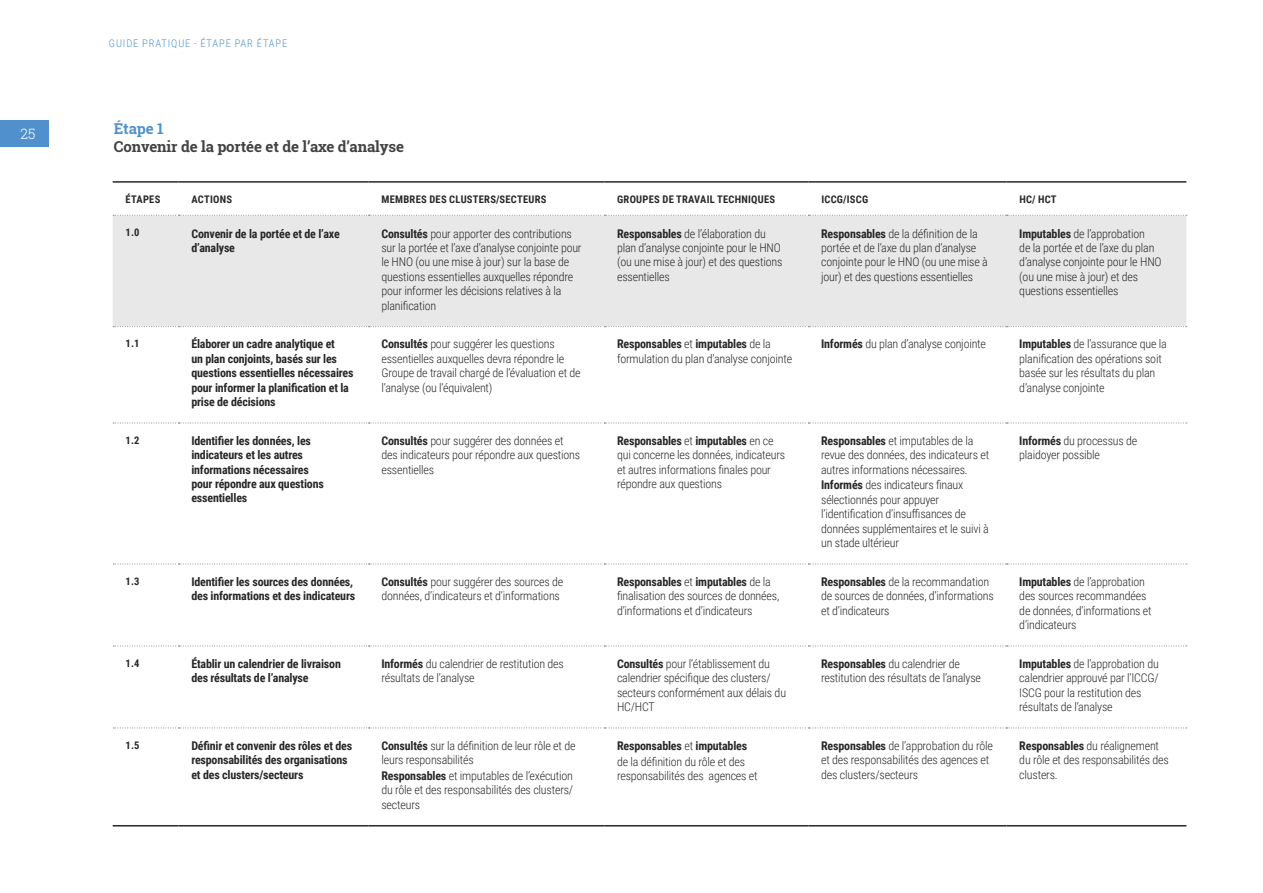
<style>
.page{position:relative;width:1263px;height:893px;background:#fff}
.page>*{position:absolute;margin:0;border:0;box-sizing:border-box;transform-origin:0 0}
.Heading2{font:700 15px "Roboto Slab";letter-spacing:-.01em;color:#424241}
.Heading2-2{font:700 15px "Roboto Slab";letter-spacing:-.01em;color:#5091cd}
.t1{font:300 14.25px "Roboto Slab";color:#fff}
.Table_Text{font:300 12px/14.4px "Roboto Condensed";letter-spacing:-.015em;color:#292829}
.Table_Text-2{font:700 12px/14.4px "Roboto Condensed";letter-spacing:-.015em;color:#292829}
.Table_Title_Left{font:700 10.5px "Roboto Condensed";letter-spacing:.025em;color:#292829}
.t2{font:300 10.5px "Roboto Condensed";letter-spacing:.085em;color:#5091cd}
.s1{font-weight:700}
.s2{font-weight:300}
</style>
<div class="page">
<div style="left:0;top:120px;width:49px;height:26px;background:#5091cd"></div>
<div style="left:113px;top:216px;width:1073px;height:110px;background:#e8e8e9"></div>
<svg style="left:113px;top:215px;width:1074px;height:1px"></svg>
<svg style="left:113px;top:326px;width:1074px;height:1px"></svg>
<svg style="left:113px;top:422px;width:1074px;height:2px"></svg>
<svg style="left:113px;top:563px;width:1074px;height:2px"></svg>
<svg style="left:113px;top:645px;width:1074px;height:1px"></svg>
<hr style="left:113px;top:181px;width:66px;height:2px;background:#292829">
<hr style="left:179px;top:181px;width:190px;height:2px;background:#292829">
<hr style="left:369px;top:181px;width:235px;height:2px;background:#292829">
<hr style="left:604px;top:181px;width:204px;height:2px;background:#292829">
<hr style="left:808px;top:181px;width:198px;height:2px;background:#292829">
<hr style="left:1006px;top:181px;width:180px;height:2px;background:#292829">
<hr style="left:113px;top:825px;width:66px;height:1px;background:#292829">
<hr style="left:179px;top:825px;width:190px;height:1px;background:#292829">
<hr style="left:369px;top:825px;width:235px;height:1px;background:#292829">
<hr style="left:604px;top:825px;width:204px;height:1px;background:#292829">
<hr style="left:808px;top:825px;width:198px;height:1px;background:#292829">
<hr style="left:1006px;top:825px;width:180px;height:1px;background:#292829">
<svg style="left:113px;top:727px;width:1074px;height:1px"></svg>
<p class="t1" style="left:20px;top:124px;width:17px">25</p>
<p class="t2" style="left:109px;top:36px;width:180px">GUIDE PRATIQUE - ÉTAPE PAR ÉTAPE</p>
<p class="Heading2-2" style="left:114px;top:118px;width:51px">Étape 1</p>
<p class="Heading2" style="left:114px;top:136px;width:292px">Convenir de la portée et de l’axe d’analyse</p>
<p class="Table_Title_Left" style="left:126px;top:191px;width:36px">ÉTAPES</p>
<p class="Table_Title_Left" style="left:192px;top:191px;width:42px">ACTIONS</p>
<p class="Table_Title_Left" style="left:382px;top:191px;width:166px">MEMBRES DES CLUSTERS/SECTEURS</p>
<p class="Table_Title_Left" style="left:617px;top:191px;width:160px">GROUPES DE TRAVAIL TECHNIQUES</p>
<p class="Table_Title_Left" style="left:821px;top:191px;width:48px">ICCG/ISCG</p>
<p class="Table_Title_Left" style="left:1019px;top:191px;width:39px">HC/ HCT</p>
<p class="Table_Title_Left" style="left:126px;top:225px;width:15px">1.0</p>
<p class="Table_Text-2" style="left:191px;top:226px;width:150px">Convenir de la portée et de l’axe d’analyse</p>
<p class="Table_Text" style="left:381px;top:226px;width:202px"><span class="s1">Consultés</span> pour apporter des contributions sur la portée et l’axe d’analyse conjointe pour le HNO (ou une mise à jour) sur la base de questions essentielles auxquelles répondre pour informer les décisions relatives à la planification</p>
<p class="Table_Text" style="left:617px;top:226px;width:167px"><span class="s1">Responsables</span> de l’élaboration du plan d’analyse conjointe pour le HNO (ou une mise à jour) et des questions essentielles</p>
<p class="Table_Text" style="left:821px;top:226px;width:168px"><span class="s1">Responsables</span> de la définition de la portée et de l’axe du plan d’analyse conjointe pour le HNO (ou une mise à jour) et des questions essentielles</p>
<p class="Table_Text" style="left:1019px;top:226px;width:144px"><span class="s1">Imputables</span> de l’approbation<br>de la portée et de l’axe du plan d’analyse conjointe pour le HNO (ou une mise à jour) et des questions essentielles</p>
<p class="Table_Title_Left" style="left:126px;top:336px;width:15px">1.1</p>
<p class="Table_Text-2" style="left:191px;top:336px;width:164px">Élaborer un cadre analytique et<br>un plan conjoints, basés sur les questions essentielles nécessaires pour informer la planification et la prise de décisions</p>
<p class="Table_Text" style="left:381px;top:336px;width:201px"><span class="s1">Consultés</span> pour suggérer les questions essentielles auxquelles devra répondre le Groupe de travail chargé de l’évaluation et de l’analyse (ou l’équivalent)</p>
<p class="Table_Text" style="left:617px;top:336px;width:177px"><span class="s1">Responsables</span> et <span class="s1">imputables</span> de la formulation du plan d’analyse conjointe</p>
<p class="Table_Text" style="left:821px;top:336px;width:166px"><span class="s1">Informés</span> du plan d’analyse conjointe</p>
<p class="Table_Text" style="left:1019px;top:336px;width:149px"><span class="s1">Imputables</span> de l’assurance que la planification des opérations soit basée sur les résultats du plan d’analyse conjointe</p>
<p class="Table_Title_Left" style="left:126px;top:433px;width:15px">1.2</p>
<p class="Table_Text-2" style="left:191px;top:433px;width:134px">Identifier les données, les indicateurs et les autres informations nécessaires pour répondre aux questions essentielles</p>
<p class="Table_Text" style="left:381px;top:433px;width:200px"><span class="s1">Consultés</span> pour suggérer des données et des indicateurs pour répondre aux questions essentielles</p>
<p class="Table_Text" style="left:617px;top:433px;width:170px"><span class="s1">Responsables</span> et <span class="s1">imputables</span> en ce qui concerne les données, indicateurs et autres informations finales pour répondre aux questions</p>
<p class="Table_Text" style="left:821px;top:433px;width:170px"><span class="s1">Responsables</span> et imputables de la revue des données, des indicateurs et autres informations nécessaires.</p>
<p class="Table_Text" style="left:1019px;top:433px;width:120px"><span class="s1">Informés</span> du processus de plaidoyer possible</p>
<p class="Table_Text" style="left:821px;top:477px;width:169px"><span class="s1">Informés</span> des indicateurs finaux sélectionnés pour appuyer l’identification d’insuffisances de données supplémentaires et le suivi à un stade ultérieur</p>
<p class="Table_Title_Left" style="left:126px;top:574px;width:15px">1.3</p>
<p class="Table_Text-2" style="left:191px;top:574px;width:165px">Identifier les sources des données, des informations et des indicateurs</p>
<p class="Table_Text" style="left:381px;top:574px;width:183px"><span class="s1">Consultés</span> pour suggérer des sources de données, d’indicateurs et d’informations</p>
<p class="Table_Text" style="left:617px;top:574px;width:164px"><span class="s1">Responsables</span> et <span class="s1">imputables</span> de la finalisation des sources de données, d’informations et d’indicateurs</p>
<p class="Table_Text" style="left:821px;top:574px;width:174px"><span class="s1">Responsables</span> de la recommandation de sources de données, d’informations et d’indicateurs</p>
<p class="Table_Text" style="left:1019px;top:574px;width:134px"><span class="s1">Imputables</span> de l’approbation des sources recommandées de données, d’informations et d’indicateurs</p>
<p class="Table_Title_Left" style="left:126px;top:655px;width:15px">1.4</p>
<p class="Table_Text-2" style="left:191px;top:656px;width:151px">Établir un calendrier de livraison des résultats de l’analyse</p>
<p class="Table_Text" style="left:381px;top:656px;width:184px"><span class="s1">Informés</span> du calendrier de restitution des résultats de l’analyse</p>
<p class="Table_Text" style="left:617px;top:656px;width:171px"><span class="s1">Consultés</span> pour l’établissement du calendrier spécifique des clusters/ secteurs conformément aux délais du<br>HC/HCT</p>
<p class="Table_Text" style="left:821px;top:656px;width:161px"><span class="s1">Responsables</span> du calendrier de restitution des résultats de l’analyse</p>
<p class="Table_Text" style="left:1019px;top:656px;width:141px"><span class="s1">Imputables</span> de l’approbation du calendrier approuvé par l’ICCG/<br>ISCG pour la restitution des résultats de l’analyse</p>
<p class="Table_Title_Left" style="left:126px;top:737px;width:15px">1.5</p>
<p class="Table_Text-2" style="left:191px;top:738px;width:162px">Définir et convenir des rôles et des responsabilités des organisations et des clusters/secteurs</p>
<p class="Table_Text" style="left:381px;top:738px;width:196px"><span class="s1">Consultés</span> sur la définition de leur rôle et de leurs responsabilités</p>
<p class="Table_Text" style="left:821px;top:738px;width:173px"><span class="s1">Responsables</span> de l’approbation du rôle et des responsabilités des agences et des clusters/secteurs</p>
<p class="Table_Text" style="left:1019px;top:738px;width:151px"><span class="s1">Responsables</span> du réalignement du rôle et des responsabilités des clusters.</p>
<p class="Table_Text-2" style="left:617px;top:738px;width:132px">Responsables <span class="s2">et</span> imputables</p>
<p class="Table_Text" style="left:617px;top:754px;width:142px">de la définition du rôle et des responsabilités des agences et</p>
<p class="Table_Text" style="left:381px;top:768px;width:193px;text-align:justify"><span class="s1">Responsables</span> et imputables de l’exécution du rôle et des responsabilités des clusters/ secteurs</p>
</div>
